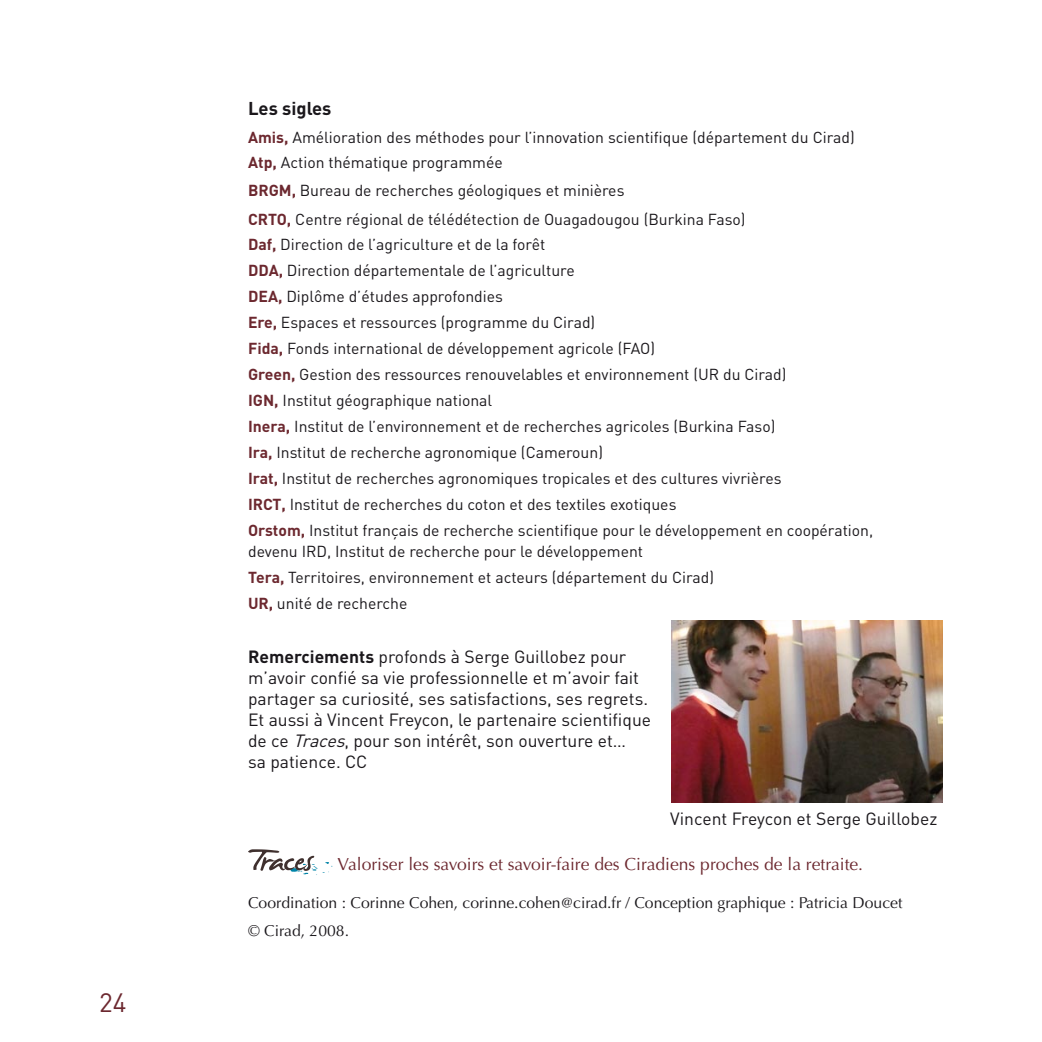
<style>
.page{position:relative;width:1042px;height:1042px;background:#fff}
.page>*{position:absolute;margin:0;border:0;box-sizing:border-box;transform-origin:0 0}
.t1{font:26.25px "DIN";color:#6c282f}
.t2{font:700 18.38px "DIN";color:#1a171b}
.t3{font:17.5px/21px "DIN";color:#1a171b}
.t4{font:17.5px "Optima";color:#6c282f}
.t5{font:15.75px/25.9px "DIN";color:#1a171b}
.t6{font:15.75px/28px "Optima";color:#1a171b}
.s1{font-weight:700;color:#6c282f}
.s2{font-weight:700}
.s3{font-style:italic}
</style>
<div class="page">
<svg style="left:248px;top:849px;width:84px;height:26px"></svg>
<img style="left:671px;top:620px;width:272px;height:182px">
<h1 class="t1" style="left:99px;top:986px;width:14px">24</h1>
<p class="t2" style="left:248px;top:96px;width:85px">Les sigles</p>
<p class="t5" style="left:248px;top:124px;width:608px"><span class="s1">Amis,</span> Amélioration des méthodes pour l’innovation scientifique (département du Cirad)<br><span class="s1">Atp,</span> Action thématique programmée</p>
<p class="t5" style="left:248px;top:176px;width:499px;line-height:28px"><span class="s1">BRGM,</span> Bureau de recherches géologiques et minières<br><span class="s1">CRTO,</span> Centre régional de télédétection de Ouagadougou (Burkina Faso)</p>
<p class="t5" style="left:248px;top:231px;width:627px"><span class="s1">Daf,</span> Direction de l’agriculture et de la forêt<br><span class="s1">DDA,</span> Direction départementale de l’agriculture<br><span class="s1">DEA,</span> Diplôme d’études approfondies<br><span class="s1">Ere,</span> Espaces et ressources (programme du Cirad)<br><span class="s1">Fida,</span> Fonds international de développement agricole (FAO)<br><span class="s1">Green,</span> Gestion des ressources renouvelables et environnement (UR du Cirad)<br><span class="s1">IGN,</span> Institut géographique national<br><span class="s1">Inera,</span> Institut de l’environnement et de recherches agricoles (Burkina Faso)<br><span class="s1">Ira,</span> Institut de recherche agronomique (Cameroun)<br><span class="s1">Irat,</span> Institut de recherches agronomiques tropicales et des cultures vivrières<br><span class="s1">IRCT,</span> Institut de recherches du coton et des textiles exotiques<br><span class="s1">Orstom,</span> Institut français de recherche scientifique pour le développement en coopération,</p>
<p class="t5" style="left:248px;top:538px;width:467px">devenu IRD, Institut de recherche pour le développement<br><span class="s1">Tera,</span> Territoires, environnement et acteurs (département du Cirad)<br><span class="s1">UR,</span> unité de recherche</p>
<p class="t3" style="left:248px;top:646px;width:404px"><span class="s2">Remerciements</span> profonds à Serge Guillobez pour m’avoir confié sa vie professionnelle et m’avoir fait partager sa curiosité, ses satisfactions, ses regrets.<br>Et aussi à Vincent Freycon, le partenaire scientifique de ce <span class="s3">Traces</span>, pour son intérêt, son ouverture et…<br>sa patience. CC</p>
<p class="t3" style="left:670px;top:807px;width:269px">Vincent Freycon et Serge Guillobez</p>
<p class="t4" style="left:337px;top:853px;width:527px">Valoriser les savoirs et savoir-faire des Ciradiens proches de la retraite.</p>
<p class="t6" style="left:248px;top:888px;width:656px">Coordination : Corinne Cohen, corinne.cohen@cirad.fr / Conception graphique : Patricia Doucet © Cirad, 2008.</p>
</div>
